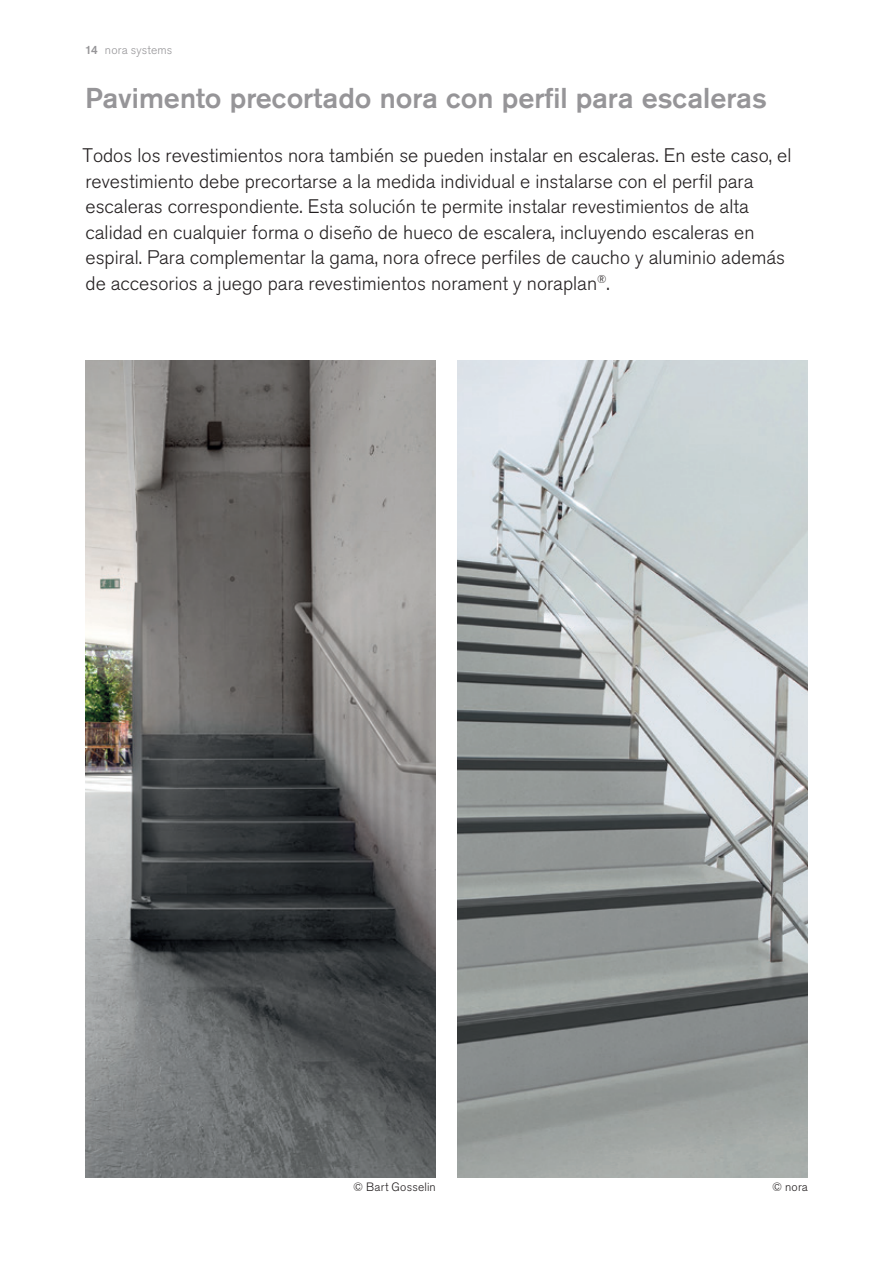
<style>
.page{position:relative;width:893px;height:1263px;background:#fff}
.page>*{position:absolute;margin:0;border:0;box-sizing:border-box;transform-origin:0 0}
.t1{font:500 28.5px "Akzidenz Grotesk Pro";color:#969598}
.t2{font:300 19.5px/25.5px "Akzidenz Grotesk Pro";color:#231f20}
.t3{font:300 12px "Akzidenz Grotesk Pro";letter-spacing:.015em;color:#231f20}
.t4{font:300 12px "Akzidenz Grotesk Pro";letter-spacing:.015em;color:#969598}
.s1{font-weight:500}
</style>
<div class="page">
<img style="left:85px;top:360px;width:351px;height:818px">
<img style="left:457px;top:360px;width:351px;height:818px">
<p class="t4" style="left:85px;top:42px;width:89px"><span class="s1">14</span> nora systems</p>
<h1 class="t1" style="left:85px;top:80px;width:683px">Pavimento precortado nora con perfil para escaleras</h1>
<p class="t2" style="left:82px;top:142px;width:710px">Todos los revestimientos nora también se pueden instalar en escaleras. En este caso, el revestimiento debe precortarse a la medida individual e instalarse con el perfil para escaleras correspondiente. Esta solución te permite instalar revestimientos de alta calidad en cualquier forma o diseño de hueco de escalera, incluyendo escaleras en espiral. Para complementar la gama, nora ofrece perfiles de caucho y aluminio además de accesorios a juego para revestimientos norament y noraplan<sup>®</sup>.</p>
<p class="t3" style="left:353px;top:1179px;width:84px">© Bart Gosselin</p>
<p class="t3" style="left:772px;top:1179px;width:37px">© nora</p>
</div>
